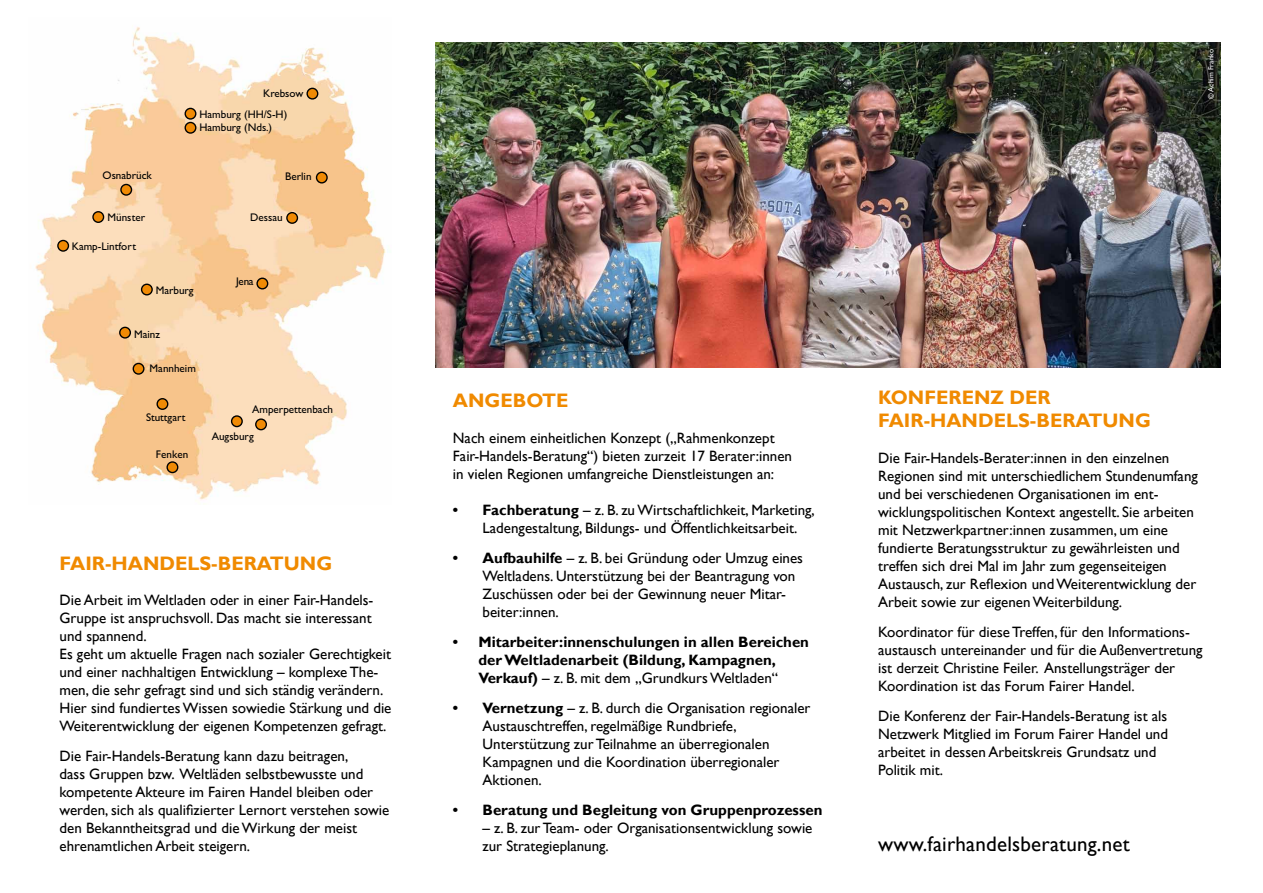
<style>
.page{position:relative;width:1263px;height:893px;background:#fff}
.page>*{position:absolute;margin:0;border:0;box-sizing:border-box;transform-origin:0 0}
.t1{font:21px "Gill Sans";letter-spacing:.01em;color:#000}
.t2{font:700 19.5px/23.4px "Gill Sans";color:#f08a00}
.t3{font:15px/18px "Gill Sans";color:#000}
.t4{font:700 15px/18px "Gill Sans";color:#000;text-align:center}
.t5{font:11.1px "Gill Sans";color:#000}
.t6{font:7.5px "Gill Sans";color:#fff}
.s1{font-weight:700}
.s2{font-weight:400}
</style>
<div class="page">
<img style="left:436px;top:43px;width:785px;height:325px">
<img style="left:35px;top:27px;width:351px;height:474px">
<svg style="left:316px;top:172px;width:11px;height:11px"></svg>
<div style="left:316px;top:172px;width:12px;height:12px;border:1px solid #000;border-radius:50%"></div>
<svg style="left:287px;top:213px;width:10px;height:10px"></svg>
<div style="left:286px;top:212px;width:12px;height:12px;border:1px solid #000;border-radius:50%"></div>
<div style="left:185px;top:108px;width:11px;height:11px;background:#f08a04;border-radius:50%"></div>
<div style="left:185px;top:108px;width:11px;height:12px;border:1px solid #000;border-radius:50%"></div>
<div style="left:185px;top:122px;width:11px;height:11px;background:#f08a04;border-radius:50%"></div>
<div style="left:185px;top:122px;width:11px;height:12px;border:1px solid #000;border-radius:50%"></div>
<svg style="left:121px;top:184px;width:10px;height:11px"></svg>
<div style="left:120px;top:184px;width:12px;height:12px;border:1px solid #000;border-radius:50%"></div>
<svg style="left:93px;top:212px;width:11px;height:10px"></svg>
<div style="left:92px;top:211px;width:12px;height:12px;border:1px solid #000;border-radius:50%"></div>
<svg style="left:58px;top:240px;width:10px;height:11px"></svg>
<div style="left:57px;top:240px;width:12px;height:12px;border:1px solid #000;border-radius:50%"></div>
<div style="left:257px;top:278px;width:11px;height:11px;background:#f08a04;border-radius:50%"></div>
<div style="left:256px;top:278px;width:12px;height:11px;border:1px solid #000;border-radius:50%"></div>
<div style="left:142px;top:284px;width:10px;height:11px;background:#f08a04;border-radius:50%"></div>
<div style="left:141px;top:284px;width:12px;height:11px;border:1px solid #000;border-radius:50%"></div>
<div style="left:120px;top:327px;width:10px;height:11px;background:#f08a04;border-radius:50%"></div>
<div style="left:119px;top:327px;width:12px;height:12px;border:1px solid #000;border-radius:50%"></div>
<div style="left:133px;top:363px;width:11px;height:11px;background:#f08a04;border-radius:50%"></div>
<div style="left:133px;top:363px;width:11px;height:12px;border:1px solid #000;border-radius:50%"></div>
<div style="left:157px;top:399px;width:11px;height:10px;background:#f08a04;border-radius:50%"></div>
<div style="left:156px;top:398px;width:12px;height:12px;border:1px solid #000;border-radius:50%"></div>
<div style="left:232px;top:416px;width:10px;height:11px;background:#f08a04;border-radius:50%"></div>
<div style="left:231px;top:415px;width:12px;height:12px;border:1px solid #000;border-radius:50%"></div>
<div style="left:256px;top:419px;width:10px;height:11px;background:#f08a04;border-radius:50%"></div>
<div style="left:255px;top:418px;width:12px;height:12px;border:1px solid #000;border-radius:50%"></div>
<svg style="left:167px;top:462px;width:11px;height:11px"></svg>
<div style="left:166px;top:461px;width:12px;height:12px;border:1px solid #000;border-radius:50%"></div>
<svg style="left:307px;top:88px;width:11px;height:11px"></svg>
<div style="left:306px;top:88px;width:12px;height:12px;border:1px solid #000;border-radius:50%"></div>
<p class="t5" style="left:263px;top:86px;width:42px">Krebsow</p>
<p class="t5" style="left:199px;top:107px;width:89px">Hamburg (HH/S-H)</p>
<p class="t5" style="left:103px;top:169px;width:51px">Osnabrück</p>
<p class="t5" style="left:108px;top:211px;width:39px">Münster</p>
<p class="t5" style="left:72px;top:240px;width:66px">Kamp-Lintfort</p>
<p class="t5" style="left:199px;top:120px;width:74px">Hamburg (Nds.)</p>
<p class="t5" style="left:285px;top:170px;width:28px">Berlin</p>
<p class="t5" style="left:250px;top:211px;width:34px">Dessau</p>
<p class="t5" style="left:156px;top:284px;width:39px">Marburg</p>
<p class="t5" style="left:134px;top:328px;width:27px">Mainz</p>
<p class="t5" style="left:150px;top:361px;width:48px">Mannheim</p>
<p class="t5" style="left:146px;top:411px;width:41px">Stuttgart</p>
<p class="t5" style="left:156px;top:447px;width:34px">Fenken</p>
<p class="t5" style="left:236px;top:275px;width:19px">Jena</p>
<p class="t5" style="left:252px;top:403px;width:82px">Amperpettenbach</p>
<p class="t5" style="left:212px;top:430px;width:44px">Augsburg</p>
<h2 class="t2" style="left:60px;top:552px;width:274px">FAIR-HANDELS-BERATUNG</h2>
<p class="t3" style="left:60px;top:591px;width:333px">Die Arbeit im Weltladen oder in einer Fair-Handels-Gruppe ist anspruchsvoll. Das macht sie interessant und spannend.<br>Es geht um aktuelle Fragen nach sozialer Gerechtigkeit und einer nachhaltigen Entwicklung – komplexe The&shy;men, die sehr gefragt sind und sich ständig verändern.<br>Hier sind fundiertes Wissen sowiedie Stärkung und die Weiterentwicklung der eigenen Kompetenzen gefragt.</p>
<p class="t3" style="left:60px;top:747px;width:331px">Die Fair-Handels-Beratung kann dazu beitragen,<br>dass Gruppen bzw. Weltläden selbstbewusste und kompetente Akteure im Fairen Handel bleiben oder werden, sich als qualifizierter Lernort verstehen sowie den Bekanntheitsgrad und die Wirkung der meist ehrenamtlichen Arbeit steigern.</p>
<p class="t6" style="left:1206px;top:99px;width:52px;rotate:-90deg">© Achim Franko</p>
<h2 class="t2" style="left:453px;top:389px;width:117px">ANGEBOTE</h2>
<p class="t3" style="left:453px;top:429px;width:341px">Nach einem einheitlichen Konzept („Rahmenkonzept<br>Fair-Handels-Beratung“) bieten zurzeit 17 Berater:innen in vielen Regionen umfangreiche Dienstleistungen an:</p>
<p class="t3" style="left:483px;top:501px;width:334px;text-indent:-30px"><span class="s1">• Fachberatung</span> – z. B. zu Wirtschaftlichkeit, Marketing,<br>Ladengestaltung, Bildungs- und Öffentlichkeitsarbeit.</p>
<p class="t3" style="left:483px;top:549px;width:322px;text-indent:-30px"><span class="s1">• Aufbauhilfe</span> – z. B. bei Gründung oder Umzug eines Weltladens. Unterstützung bei der Beantragung von Zuschüssen oder bei der Gewinnung neuer Mitar&shy;beiter:innen.</p>
<p class="t4" style="left:453px;top:633px;width:358px">• Mitarbeiter:innenschulungen in allen Bereichen der Weltladenarbeit (Bildung, Kampagnen,<br>Verkauf) <span class="s2">– z. B. mit dem „Grundkurs Weltladen“</span></p>
<p class="t3" style="left:483px;top:699px;width:329px;text-indent:-30px"><span class="s1">• Vernetzung</span> – z. B. durch die Organisation regionaler Austauschtreffen, regelmäßige Rundbriefe, Unterstützung zur Teilnahme an überregionalen Kampagnen und die Koordination überregionaler Aktionen.</p>
<p class="t4" style="left:453px;top:801px;width:371px">• Beratung und Begleitung von Gruppenprozessen</p>
<p class="t3" style="left:483px;top:819px;width:331px">– z. B. zur Team- oder Organisationsentwicklung sowie zur Strategieplanung.</p>
<h2 class="t2" style="left:878px;top:386px;width:274px">KONFERENZ DER<br>FAIR-HANDELS-BERATUNG</h2>
<p class="t3" style="left:878px;top:449px;width:321px">Die Fair-Handels-Berater:innen in den einzelnen Regionen sind mit unterschiedlichem Stundenumfang und bei verschiedenen Organisationen im ent&shy;wicklungspolitischen Kontext angestellt. Sie arbeiten mit Netzwerkpartner:innen zusammen, um eine fundierte Beratungsstruktur zu gewährleisten und treffen sich drei Mal im Jahr zum gegenseiteigen Austausch, zur Reflexion und Weiterentwicklung der Arbeit sowie zur eigenen Weiterbildung.</p>
<p class="t3" style="left:878px;top:623px;width:326px">Koordinator für diese Treffen, für den Informations&shy;austausch untereinander und für die Außenvertretung ist derzeit Christine Feiler. Anstellungsträger der Koordination ist das Forum Fairer Handel.</p>
<p class="t3" style="left:878px;top:707px;width:291px">Die Konferenz der Fair-Handels-Beratung ist als Netzwerk Mitglied im Forum Fairer Handel und arbeitet in dessen Arbeitskreis Grundsatz und Politik mit.</p>
<h1 class="t1" style="left:878px;top:831px;width:253px">www.fairhandelsberatung.net</h1>
</div>
